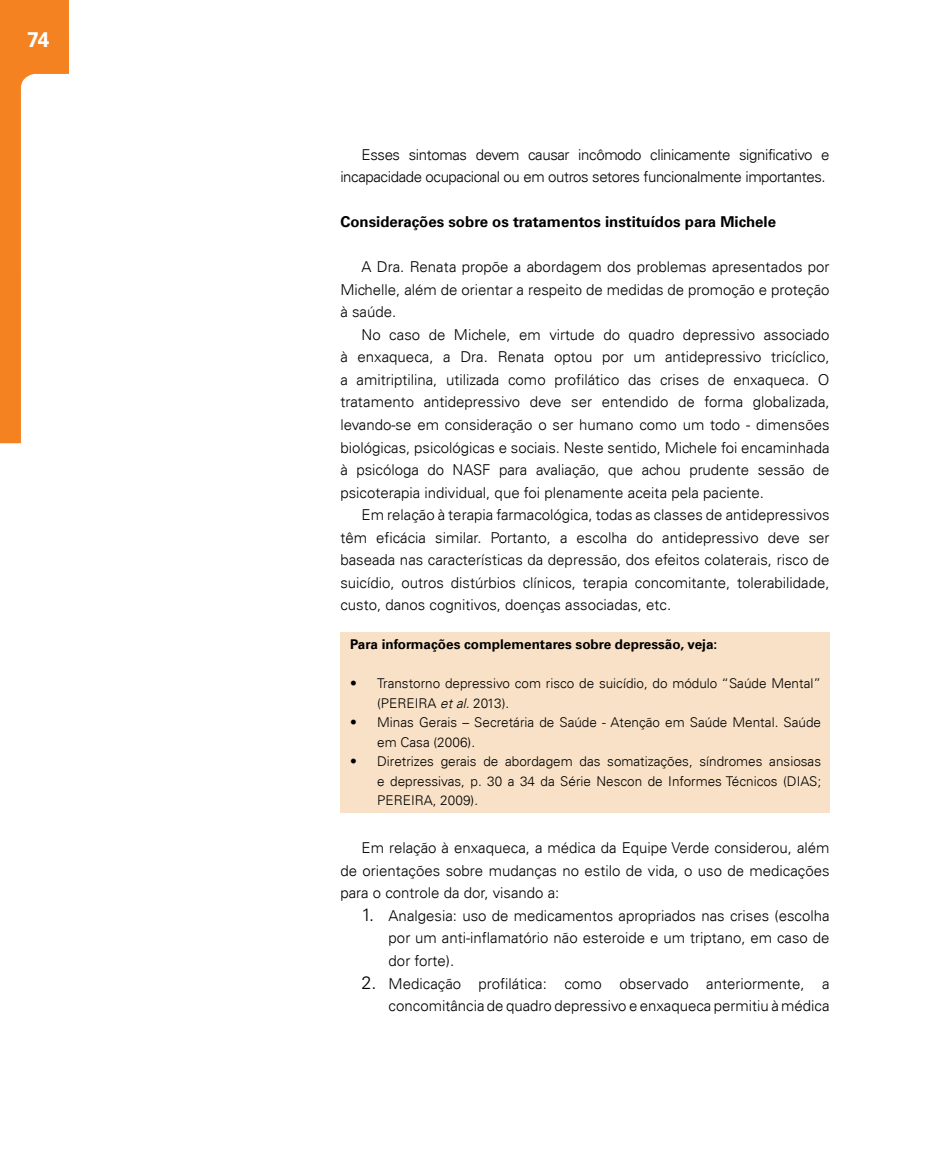
<style>
.page{position:relative;width:936px;height:1149px;background:#fff}
.page>*{position:absolute;margin:0;border:0;box-sizing:border-box;transform-origin:0 0}
.t1{font:700 21px "Univers LT";color:#fff}
.t2{font:300 15px/22.5px "Univers LT";color:#000;text-align:justify}
.t3{font:300 15px/22.5px "Univers LT";letter-spacing:-.025em;color:#000;text-align:right}
.t4{font:700 15px "Univers LT";color:#000}
.t5{font:300 13.5px/19.5px "Univers LT";color:#000}
.t6{font:700 13.5px "Univers LT";color:#000}
.s1{font-style:italic}
.s2{font-size:18px}
</style>
<div class="page">
<svg style="left:0;top:0;width:69px;height:443px"></svg>
<div style="left:340px;top:631px;width:489px;height:181px;background:#f8e1c6"></div>
<h1 class="t1" style="left:27px;top:28px;width:24px">74</h1>
<p class="t3" style="left:340px;top:143px;width:490px">Esses sintomas devem causar incômodo clinicamente significativo e incapacidade ocupacional ou em outros setores funcionalmente importantes.</p>
<p class="t4" style="left:340px;top:213px;width:437px">Considerações sobre os tratamentos instituídos para Michele</p>
<p class="t2" style="left:340px;top:256px;width:490px;text-indent:21px">A Dra. Renata propõe a abordagem dos problemas apresentados por Michelle, além de orientar a respeito de medidas de promoção e proteção à saúde.</p>
<p class="t2" style="left:340px;top:323px;width:491px;text-indent:21px">No caso de Michele, em virtude do quadro depressivo associado à enxaqueca, a Dra. Renata optou por um antidepressivo tricíclico, a amitriptilina, utilizada como profilático das crises de enxaqueca. O tratamento antidepressivo deve ser entendido de forma globalizada, levando-se em consideração o ser humano como um todo - dimensões biológicas, psicológicas e sociais. Neste sentido, Michele foi encaminhada à psicóloga do NASF para avaliação, que achou prudente sessão de psicoterapia individual, que foi plenamente aceita pela paciente.</p>
<p class="t2" style="left:340px;top:503px;width:491px;text-indent:21px">Em relação à terapia farmacológica, todas as classes de antidepressivos têm eficácia similar. Portanto, a escolha do antidepressivo deve ser baseada nas características da depressão, dos efeitos colaterais, risco de suicídio, outros distúrbios clínicos, terapia concomitante, tolerabilidade, custo, danos cognitivos, doenças associadas, etc.</p>
<p class="t6" style="left:350px;top:636px;width:368px">Para informações complementares sobre depressão, veja:</p>
<p class="t5" style="left:377px;top:673px;width:445px;text-indent:-27px">• Transtorno depressivo com risco de suicídio, do módulo “Saúde Mental” (PEREIRA <span class="s1">et al.</span> 2013).</p>
<p class="t5" style="left:377px;top:712px;width:445px;text-indent:-27px">• Minas Gerais – Secretária de Saúde - Atenção em Saúde Mental. Saúde em Casa (2006).</p>
<p class="t5" style="left:377px;top:751px;width:445px;text-align:justify;text-indent:-27px">• Diretrizes gerais de abordagem das somatizações, síndromes ansiosas e depressivas, p. 30 a 34 da Série Nescon de Informes Técnicos (DIAS; PEREIRA, 2009).</p>
<p class="t2" style="left:340px;top:836px;width:491px;text-indent:21px">Em relação à enxaqueca, a médica da Equipe Verde considerou, além de orientações sobre mudanças no estilo de vida, o uso de medicações para o controle da dor, visando a:</p>
<p class="t2" style="left:388px;top:904px;width:442px;text-indent:-27px"><span class="s2">1.</span> Analgesia: uso de medicamentos apropriados nas crises (escolha por um anti-inflamatório não esteroide e um triptano, em caso de dor forte).</p>
<p class="t2" style="left:361px;top:971px;width:469px;text-align:right"><span class="s2">2.</span> Medicação profilática: como observado anteriormente, a concomitância de quadro depressivo e enxaqueca permitiu à médica</p>
</div>
